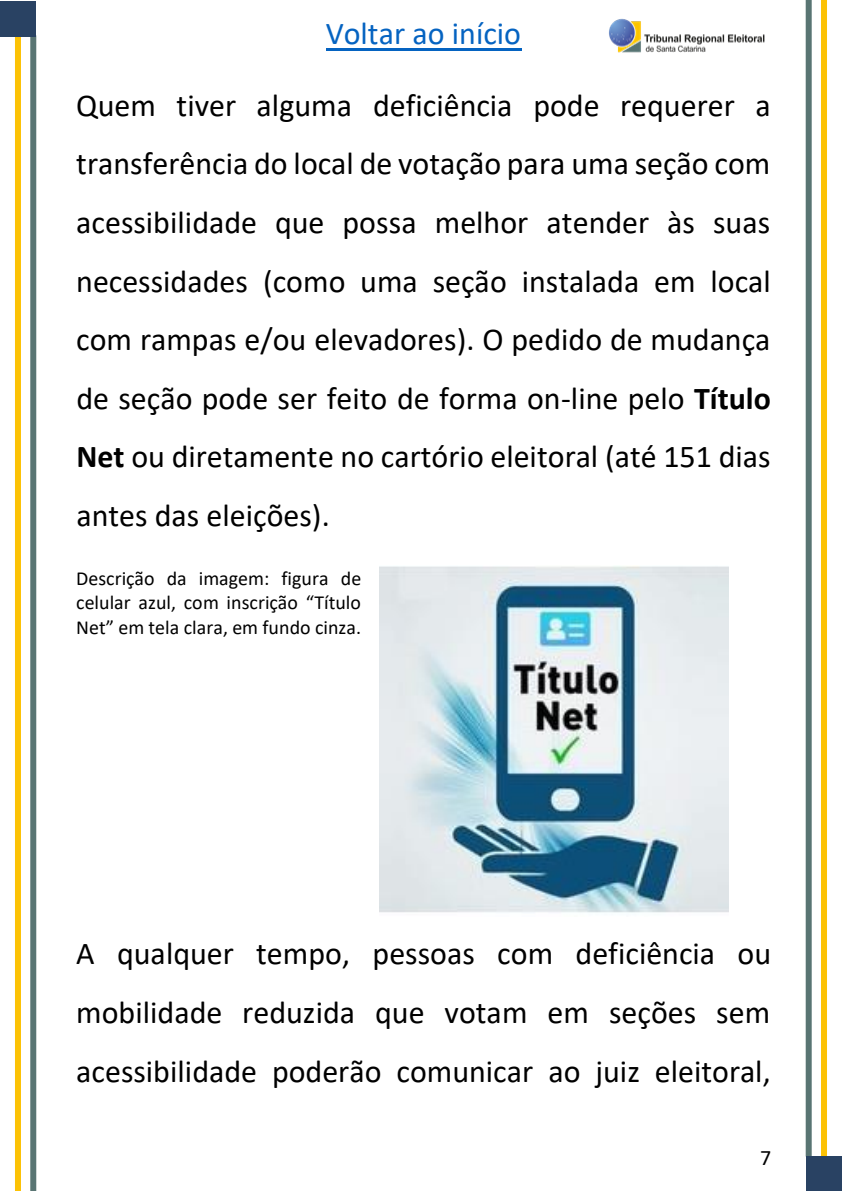
<style>
.page{position:relative;width:842px;height:1191px;background:#fff}
.page>*{position:absolute;margin:0;border:0;box-sizing:border-box;transform-origin:0 0}
.t1{font:32px/58.6px "Calibri";color:#000;text-align:justify}
.t2{font:32px "Calibri";color:#0563c1}
.t3{font:22px "Calibri";color:#000}
.t4{font:20px/24.4px "Calibri";color:#000;text-align:justify}
.s1{font-weight:700}
</style>
<div class="page">
<div style="left:30px;top:35px;width:6px;height:1156px;background:#597573"></div>
<div style="left:821px;top:0;width:6px;height:1173px;background:#fcc205"></div>
<div style="left:15px;top:19px;width:6px;height:1172px;background:#fcc205"></div>
<div style="left:806px;top:0;width:6px;height:1156px;background:#597573"></div>
<div style="left:806px;top:1155px;width:36px;height:36px;background:#294263"></div>
<div style="left:0;top:1px;width:36px;height:36px;background:#294263"></div>
<img style="left:609px;top:18px;width:156px;height:35px">
<hr style="left:326px;top:48px;width:195px;height:2px;background:#0563c1">
<img style="left:379px;top:566px;width:349px;height:347px">
<p class="t2" style="left:326px;top:12px;width:197px">Voltar ao início</p>
<p class="t1" style="left:76px;top:75px;width:696px">Quem tiver alguma deficiência pode requerer a transferência do local de votação para uma seção com acessibilidade que possa melhor atender às suas necessidades (como uma seção instalada em local com rampas e/ou elevadores). O pedido de mudança de seção pode ser feito de forma on-line pelo <span class="s1">Título Net</span> ou diretamente no cartório eleitoral (até 151 dias antes das eleições).</p>
<p class="t4" style="left:76px;top:566px;width:287px">Descrição da imagem: figura de celular azul, com inscrição “Título Net” em tela clara, em fundo cinza.</p>
<p class="t1" style="left:76px;top:923px;width:696px">A qualquer tempo, pessoas com deficiência ou mobilidade reduzida que votam em seções sem acessibilidade poderão comunicar ao juiz eleitoral,</p>
<p class="t3" style="left:760px;top:1142px;width:13px">7</p>
</div>
